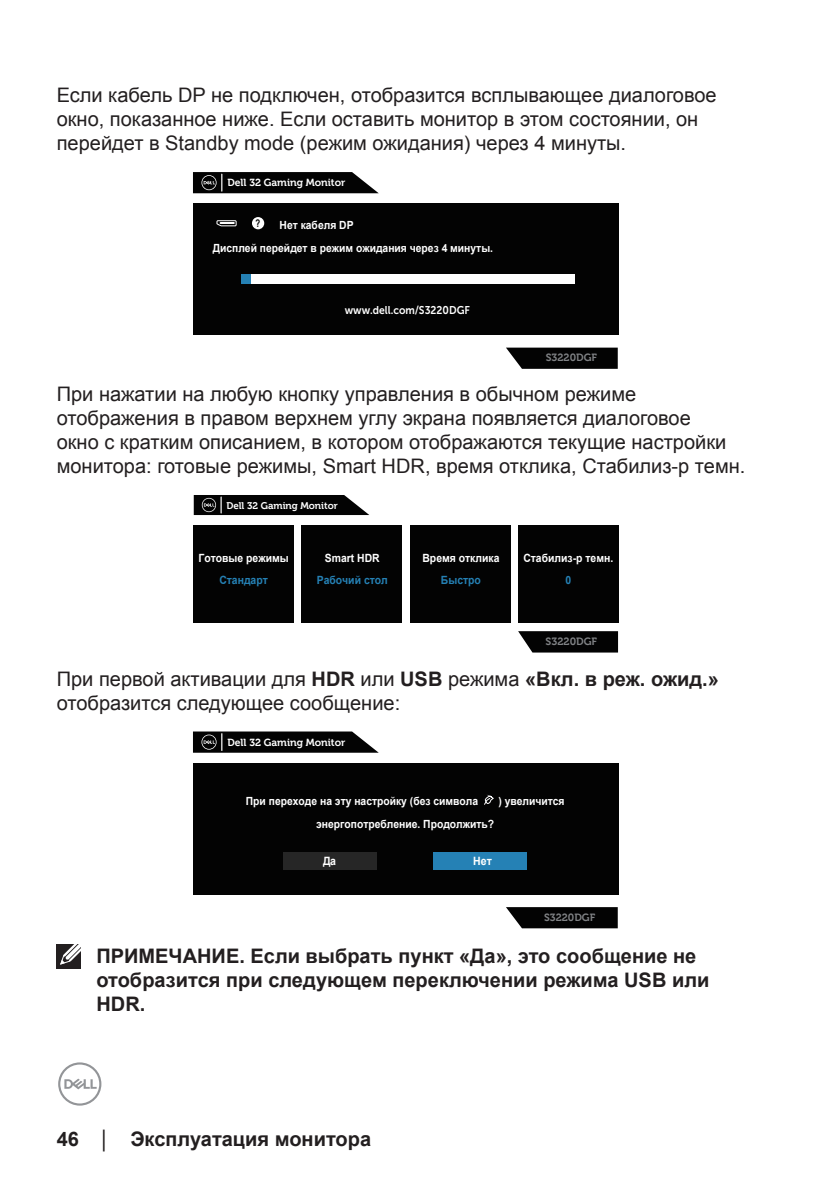
<style>
.page{position:relative;width:840px;height:1191px;background:#fff}
.page>*{position:absolute;margin:0;border:0;box-sizing:border-box;transform-origin:0 0}
.text{font:20px/24px "Arial";color:#231f20}
.text-2{font:700 20px/24px "Arial";color:#231f20}
.t1{font:700 11.4px/22.4px "Arial";color:#fff;text-align:center;scale:.92 1}
.t2{font:700 11.4px/22.4px "Arial";color:#2581b5;text-align:center;scale:.92 1}
.t3{font:700 11.2px/24px "Arial";color:#fff;scale:.92 1}
.t4{font:11.2px "Museo Sans For Dell 700";color:#fff;scale:.92 1}
.t5{font:700 10.6px "Museo For Dell";color:#808285}
.t6{font:700 10.6px "Arial";color:#030303;scale:.73 1}
.t7{font:700 10.4px "Museo For Dell";color:#fff}
.t8{font:700 9.8px "Museo For Dell";color:#fff}
.s1{color:#2581b5}
.s2{color:#fff}
.s3{font-weight:700}
.s4{font-weight:400;font-size:18px}
</style>
<div class="page">
<svg style="left:58px;top:1062px;width:43px;height:43px"></svg>
<div style="left:193px;top:203px;width:425px;height:132px;background:#030303"></div>
<svg style="left:506px;top:347px;width:111px;height:22px;background:#1d1d1d"></svg>
<div style="left:241px;top:274px;width:333px;height:9px;background:#fff"></div>
<div style="left:252px;top:217px;width:12px;height:12px;background:#fff;border-radius:50%"></div>
<div style="left:241px;top:274px;width:9px;height:9px;background:#2581b5"></div>
<svg style="left:216px;top:220px;width:21px;height:6px"></svg>
<svg style="left:193px;top:172px;width:185px;height:21px;background:#191919"></svg>
<svg style="left:518px;top:631px;width:99px;height:21px;background:#171717"></svg>
<div style="left:193px;top:525px;width:100px;height:97px;background:#030303"></div>
<div style="left:301px;top:525px;width:101px;height:97px;background:#030303"></div>
<div style="left:410px;top:525px;width:101px;height:97px;background:#030303"></div>
<div style="left:518px;top:525px;width:100px;height:97px;background:#030303"></div>
<svg style="left:194px;top:495px;width:175px;height:20px;background:#191919"></svg>
<div style="left:193px;top:763px;width:425px;height:131px;background:#030303"></div>
<div style="left:283px;top:852px;width:93px;height:18px;background:#262626"></div>
<div style="left:433px;top:852px;width:93px;height:18px;background:#2581b5"></div>
<svg style="left:506px;top:907px;width:111px;height:21px;background:#161616"></svg>
<svg style="left:193px;top:731px;width:185px;height:21px;background:#1f1f1f"></svg>
<svg style="left:484px;top:795px;width:10px;height:10px"></svg>
<div style="left:57px;top:943px;width:24px;height:25px;background:#231f20"></div>
<svg style="left:59px;top:943px;width:22px;height:22px"></svg>
<p class="text" style="left:57px;top:84px;width:661px">Если кабель DP не подключен, отобразится всплывающее диалоговое окно, показанное ниже. Если оставить монитор в этом состоянии, он перейдет в Standby mode (режим ожидания) через 4 минуты.</p>
<p class="t7" style="left:227px;top:177px;width:119px">Dell 32 Gaming Monitor</p>
<p class="t6" style="left:255px;top:216px;width:8px">?</p>
<p class="t3" style="left:212px;top:213px;width:306px;text-indent:67px">Нет кабеля DP<br>Дисплей перейдет в режим ожидания через 4 минуты.</p>
<p class="t4" style="left:344px;top:304px;width:137px">www.dell.com/S3220DGF</p>
<p class="t5" style="left:545px;top:352px;width:53px">S3220DGF</p>
<p class="text" style="left:57px;top:382px;width:689px">При нажатии на любую кнопку управления в обычном режиме отображения в правом верхнем углу экрана появляется диалоговое<br>окно с кратким описанием, в котором отображаются текущие настройки монитора: готовые режимы, Smart HDR, время отклика, Стабилиз-р темн.</p>
<p class="t8" style="left:226px;top:499px;width:113px">Dell 32 Gaming Monitor</p>
<p class="t1" style="left:198px;top:547px;width:99px">Готовые режимы<br><span class="s1">Стандарт</span></p>
<p class="t2" style="left:316px;top:547px;width:79px"><span class="s2">Smart HDR<br></span>Рабочий стол</p>
<p class="t1" style="left:523px;top:547px;width:99px">Стабилиз-р темн.<br><span class="s1">0</span></p>
<p class="t1" style="left:422px;top:547px;width:85px">Время отклика<br><span class="s1">Быстро</span></p>
<p class="t5" style="left:545px;top:635px;width:53px">S3220DGF</p>
<p class="text" style="left:57px;top:667px;width:663px">При первой активации для <span class="s3">HDR</span> или <span class="s3">USB</span> режима <span class="s3">«Вкл. в реж. ожид.» </span>отобразится следующее сообщение:</p>
<p class="t7" style="left:227px;top:736px;width:119px">Dell 32 Gaming Monitor</p>
<p class="t3" style="left:246px;top:789px;width:254px">При переходе на эту настройку (без символа</p>
<p class="t3" style="left:498px;top:789px;width:73px">) увеличится</p>
<p class="t3" style="left:316px;top:812px;width:195px">энергопотребление. Продолжить?</p>
<p class="t1" style="left:323px;top:850px;width:15px">Да</p>
<p class="t1" style="left:473px;top:849px;width:22px">Нет</p>
<p class="t5" style="left:543px;top:911px;width:53px">S3220DGF</p>
<p class="text-2" style="left:96px;top:943px;width:614px">ПРИМЕЧАНИЕ. Если выбрать пункт «Да», это сообщение не отобразится при следующем переключении режима USB или<br>HDR.</p>
<p class="text-2" style="left:57px;top:1127px;width:316px">46 <span class="s4">│</span> Эксплуатация монитора</p>
</div>
